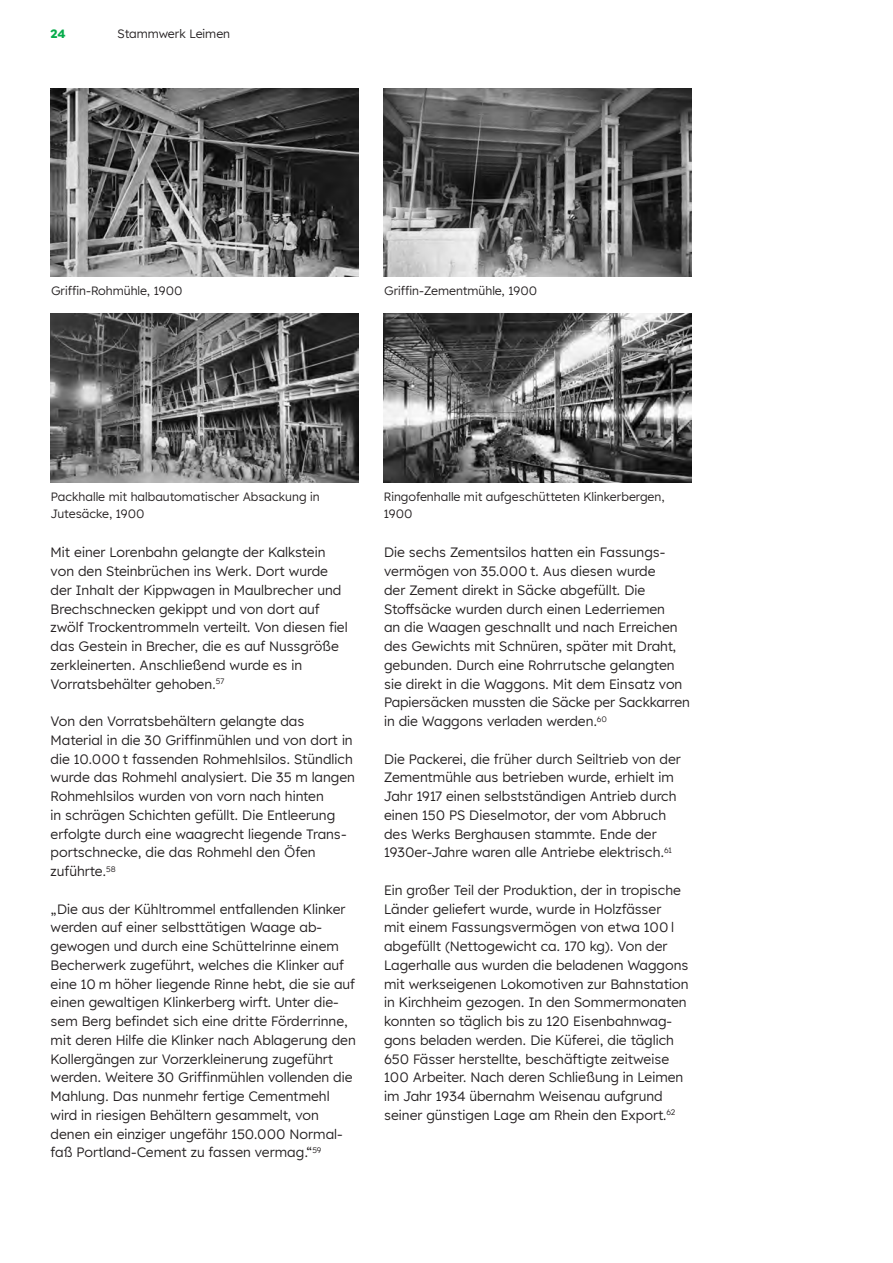
<style>
.page{position:relative;width:893px;height:1263px;background:#fff}
.page>*{position:absolute;margin:0;border:0;box-sizing:border-box;transform-origin:0 0}
.t1{font:13.5px/18.8px "Lexend HM";color:#231f20}
.t2{font:12px/16.5px "Lexend HM";color:#231f20}
.t3{font:700 12px "Lexend HM";color:#07ac4b}
</style>
<div class="page">
<img style="left:51px;top:89px;width:307px;height:187px">
<img style="left:384px;top:89px;width:307px;height:187px">
<img style="left:51px;top:314px;width:307px;height:168px">
<img style="left:384px;top:314px;width:308px;height:168px">
<p class="t3" style="left:51px;top:24px;width:16px">24</p>
<p class="t2" style="left:118px;top:25px;width:114px">Stammwerk Leimen</p>
<p class="t2" style="left:51px;top:282px;width:133px">Griffin-Rohmühle, 1900</p>
<p class="t2" style="left:384px;top:282px;width:155px">Griffin-Zementmühle, 1900</p>
<p class="t2" style="left:51px;top:488px;width:270px">Packhalle mit halbautomatischer Absackung in<br>Jutesäcke, 1900</p>
<p class="t2" style="left:384px;top:488px;width:282px">Ringofenhalle mit aufgeschütteten Klinkerbergen,<br>1900</p>
<p class="t1" style="left:51px;top:542px;width:299px">Mit einer Lorenbahn gelangte der Kalkstein von den Steinbrüchen ins Werk. Dort wurde der Inhalt der Kippwagen in Maulbrecher und Brechschnecken gekippt und von dort auf zwölf Trockentrommeln verteilt. Von diesen fiel das Gestein in Brecher, die es auf -Nussgröße zerkleinerten. Anschließend wurde es in Vorratsbehälter gehoben.<sup>57</sup></p>
<p class="t1" style="left:51px;top:711px;width:306px">Von den Vorratsbehältern gelangte das Material in die 30 Griffinmühlen und von dort in die 10.000 t fassenden Rohmehlsilos. Stündlich wurde das Rohmehl analysiert. Die 35 m langen Rohmehlsilos wurden von vorn nach hinten<br>in schrägen Schichten gefüllt. Die Entleerung erfolgte durch eine waagrecht liegende Trans&shy;portschnecke, die das Rohmehl den Öfen zuführte.<sup>58</sup></p>
<p class="t1" style="left:51px;top:899px;width:307px">„Die aus der Kühltrommel entfallenden Klinker werden auf einer selbsttätigen Waage ab&shy;gewogen und durch eine Schüttelrinne einem Becherwerk zugeführt, welches die Klinker auf eine 10 m höher liegende Rinne hebt, die sie auf einen gewaltigen Klinkerberg wirft. Unter die&shy;sem Berg befindet sich eine dritte Förderrinne, mit deren Hilfe die Klinker nach Ablagerung den Kollergängen zur Vorzerkleinerung zugeführt werden. Weitere 30 Griffinmühlen vollenden die Mahlung. Das nunmehr fertige Cementmehl wird in riesigen Behältern gesammelt, von denen ein einziger ungefähr 150.000 Normal&shy;faß Portland-Cement zu fassen vermag.“<sup>59</sup></p>
<p class="t1" style="left:384px;top:542px;width:307px">Die sechs Zementsilos hatten ein Fassungs&shy;vermögen von 35.000 t. Aus diesen wurde<br>der Zement direkt in Säcke abgefüllt. Die Stoffsäcke wurden durch einen Lederriemen<br>an die Waagen geschnallt und nach Erreichen des Gewichts mit Schnüren, später mit Draht, gebunden. Durch eine Rohrrutsche gelangten sie direkt in die Waggons. Mit dem Einsatz von Papiersäcken mussten die Säcke per Sackkarren in die Waggons verladen werden.<sup>60</sup></p>
<p class="t1" style="left:384px;top:749px;width:298px">Die Packerei, die früher durch Seiltrieb von der Zementmühle aus betrieben wurde, erhielt im Jahr 1917 einen selbstständigen Antrieb durch einen 150 PS Dieselmotor, der vom Abbruch des Werks Berghausen stammte. Ende der 1930er-Jahre waren alle Antriebe elektrisch.<sup>61</sup></p>
<p class="t1" style="left:384px;top:880px;width:306px">Ein großer Teil der Produktion, der in tropische Länder geliefert wurde, wurde in Holzfässer<br>mit einem Fassungsvermögen von etwa 100 l abgefüllt (Nettogewicht ca. 170 kg). Von der Lagerhalle aus wurden die beladenen Waggons mit werkseigenen Lokomotiven zur Bahnstation in Kirchheim gezogen. In den Sommermonaten konnten so täglich bis zu 120 Eisenbahnwag&shy;gons beladen werden. Die Küferei, die täglich 650 Fässer herstellte, beschäftigte zeitweise 100 Arbeiter. Nach deren Schließung in Leimen im Jahr 1934 übernahm Weisenau aufgrund seiner günstigen Lage am Rhein den Export.<sup>62</sup></p>
</div>
